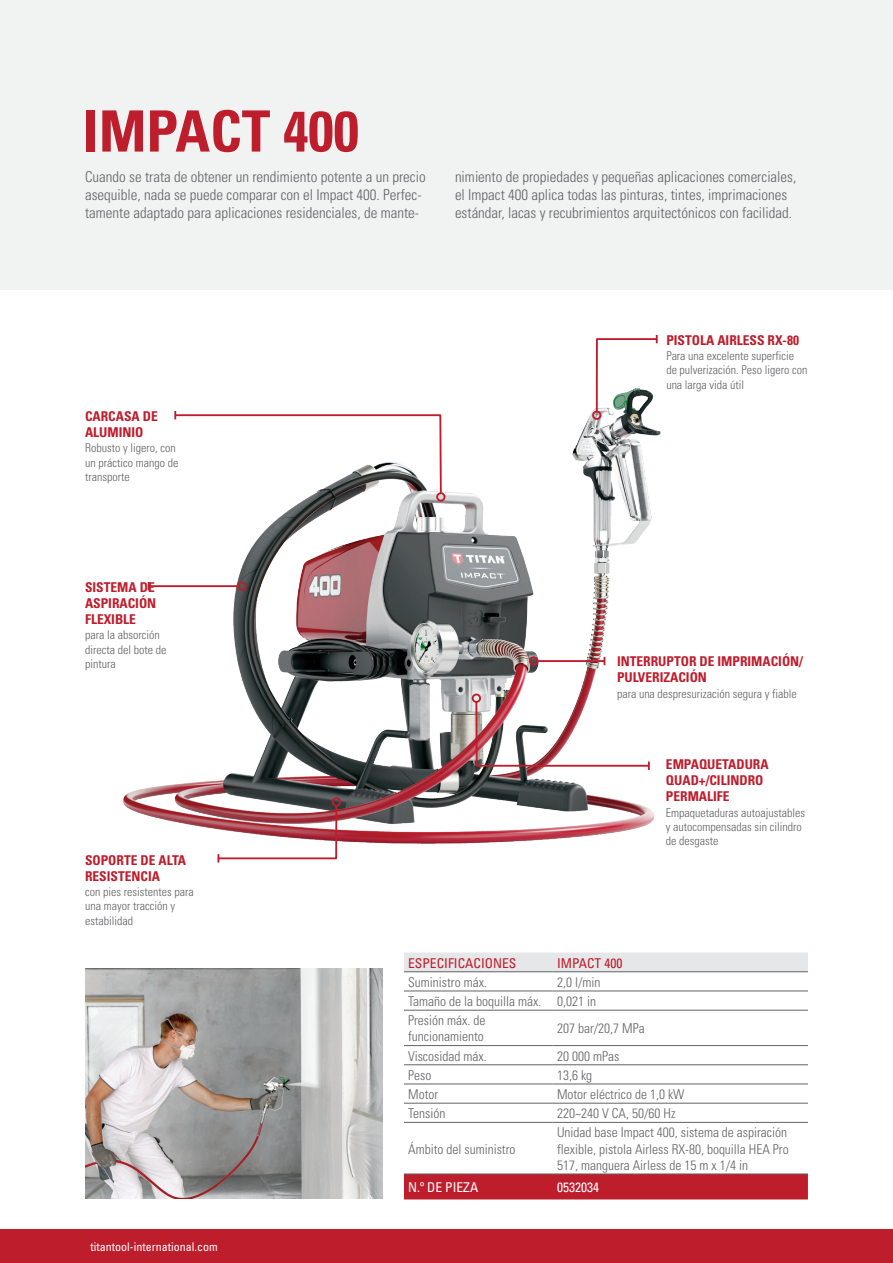
<style>
.page{position:relative;width:893px;height:1263px;background:#fff}
.page>*{position:absolute;margin:0;border:0;box-sizing:border-box;transform-origin:0 0}
.t1{font:700 condensed 57px "Univers";color:#be1d2c}
.t2{font:300 condensed 15px/18px "Univers";color:#636366}
.t3{font:300 condensed 13.5px/19.2px "Univers";color:#636366}
.t4{font:700 condensed 13.5px/16.2px "Univers";color:#be1d2c}
.t5{font:condensed 13.5px "Univers";color:#be1d2c}
.t6{font:condensed 13.5px "Univers";color:#fff}
.t7{font:300 condensed 12px/14.4px "Univers";color:#636366}
.t8{font:condensed 12px "Univers";color:#fff}
</style>
<div class="page">
<div style="left:0;top:1229px;width:893px;height:34px;background:#be1d2c"></div>
<img style="left:123px;top:409px;width:538px;height:454px">
<div style="left:0;top:0;width:893px;height:290px;background:#f1f2f2"></div>
<img style="left:85px;top:969px;width:298px;height:229px">
<div style="left:404px;top:952px;width:404px;height:19px;background:#e6e7e9"></div>
<div style="left:404px;top:1174px;width:404px;height:25px;background:#be1d2c"></div>
<hr style="left:404px;top:990px;width:149px;height:1px;background:#636366">
<hr style="left:553px;top:990px;width:255px;height:1px;background:#636366">
<hr style="left:404px;top:1010px;width:149px;height:1px;background:#636366">
<hr style="left:553px;top:1010px;width:255px;height:1px;background:#636366">
<hr style="left:404px;top:1045px;width:149px;height:1px;background:#636366">
<hr style="left:553px;top:1045px;width:255px;height:1px;background:#636366">
<hr style="left:404px;top:1064px;width:149px;height:1px;background:#636366">
<hr style="left:553px;top:1064px;width:255px;height:1px;background:#636366">
<hr style="left:404px;top:1083px;width:149px;height:1px;background:#636366">
<hr style="left:553px;top:1083px;width:255px;height:1px;background:#636366">
<hr style="left:404px;top:1103px;width:149px;height:1px;background:#636366">
<hr style="left:553px;top:1103px;width:255px;height:1px;background:#636366">
<hr style="left:404px;top:1122px;width:149px;height:1px;background:#636366">
<hr style="left:553px;top:1122px;width:255px;height:1px;background:#636366">
<hr style="left:404px;top:1173px;width:149px;height:1px;background:#636366">
<hr style="left:553px;top:1173px;width:255px;height:1px;background:#636366">
<hr style="left:404px;top:971px;width:149px;height:1px;background:#636366">
<hr style="left:553px;top:971px;width:255px;height:1px;background:#636366">
<div style="left:436px;top:492px;width:9px;height:10px;border:2px solid #be1d2c;border-radius:50%"></div>
<svg style="left:173px;top:411px;width:270px;height:84px"></svg>
<hr style="left:149px;top:585px;width:89px;height:2px;background:#be1d2c">
<div style="left:237px;top:581px;width:10px;height:10px;border:2px solid #be1d2c;border-radius:50%"></div>
<svg style="left:148px;top:582px;width:2px;height:8px"></svg>
<hr style="left:537px;top:660px;width:67px;height:2px;background:#be1d2c">
<div style="left:529px;top:656px;width:9px;height:10px;border:2px solid #be1d2c;border-radius:50%"></div>
<div style="left:592px;top:411px;width:9px;height:9px;border:2px solid #be1d2c;border-radius:50%"></div>
<svg style="left:595px;top:335px;width:64px;height:78px"></svg>
<div style="left:332px;top:797px;width:9px;height:10px;border:2px solid #be1d2c;border-radius:50%"></div>
<svg style="left:217px;top:804px;width:121px;height:58px"></svg>
<div style="left:472px;top:693px;width:9px;height:10px;border:2px solid #be1d2c;border-radius:50%"></div>
<svg style="left:474px;top:700px;width:177px;height:70px"></svg>
<h1 class="t1" style="left:83px;top:96px;width:277px">IMPACT 400</h1>
<p class="t2" style="left:85px;top:168px;width:342px">Cuando se trata de obtener un rendimiento potente a un precio asequible, nada se puede comparar con el Impact 400. Perfec&shy;tamente adaptado para aplicaciones residenciales, de mante-</p>
<p class="t2" style="left:455px;top:168px;width:343px">nimiento de propiedades y pequeñas aplicaciones comerciales, el Impact 400 aplica todas las pinturas, tintes, imprimaciones estándar, lacas y recubrimientos arquitectónicos con facilidad.</p>
<p class="t4" style="left:85px;top:408px;width:74px">CARCASA DE<br>ALUMINIO</p>
<p class="t7" style="left:85px;top:441px;width:95px">Robusto y ligero, con un práctico mango de transporte</p>
<p class="t4" style="left:85px;top:579px;width:73px;text-align:justify">SISTEMA DE ASPIRACIÓN FLEXIBLE</p>
<p class="t7" style="left:85px;top:628px;width:83px">para la absorción directa del bote de pintura</p>
<p class="t4" style="left:85px;top:851px;width:103px">SOPORTE DE ALTA<br>RESISTENCIA</p>
<p class="t7" style="left:85px;top:885px;width:110px">con pies resistentes para una mayor tracción y estabilidad</p>
<p class="t4" style="left:666px;top:332px;width:134px">PISTOLA AIRLESS RX-80</p>
<p class="t7" style="left:666px;top:349px;width:143px">Para una excelente superficie de pulverización. Peso ligero con una larga vida útil</p>
<p class="t4" style="left:617px;top:653px;width:188px">INTERRUPTOR DE IMPRIMACIÓN/<br>PULVERIZACIÓN</p>
<p class="t7" style="left:617px;top:686px;width:181px">para una despresurización segura y fiable</p>
<p class="t4" style="left:666px;top:756px;width:104px">EMPAQUETADURA<br>QUAD+/CILINDRO<br>PERMALIFE</p>
<p class="t7" style="left:666px;top:805px;width:141px">Empaquetaduras autoajustables y autocompensadas sin cilindro de desgaste</p>
<p class="t5" style="left:408px;top:954px;width:110px">ESPECIFICACIONES</p>
<p class="t5" style="left:557px;top:954px;width:67px">IMPACT 400</p>
<p class="t3" style="left:408px;top:972px;width:80px">Suministro máx.</p>
<p class="t3" style="left:408px;top:972px;width:194px;text-indent:149px">2,0 l/min<br>Tamaño de la boquilla máx. 0,021 in<br>Presión máx. de</p>
<p class="t3" style="left:408px;top:1027px;width:77px">funcionamiento</p>
<p class="t3" style="left:557px;top:1019px;width:89px">207 bar/20,7 MPa</p>
<p class="t3" style="left:408px;top:1046px;width:80px">Viscosidad máx.</p>
<p class="t3" style="left:557px;top:1046px;width:64px">20 000 mPas</p>
<p class="t3" style="left:408px;top:1065px;width:25px">Peso</p>
<p class="t3" style="left:557px;top:1065px;width:37px">13,6 kg</p>
<p class="t3" style="left:408px;top:1084px;width:31px">Motor</p>
<p class="t3" style="left:557px;top:1084px;width:129px">Motor eléctrico de 1,0 kW</p>
<p class="t3" style="left:408px;top:1104px;width:39px">Tensión</p>
<p class="t3" style="left:557px;top:1104px;width:120px">220~240 V CA, 50/60 Hz</p>
<p class="t3" style="left:408px;top:1139px;width:109px">Ámbito del suministro</p>
<p class="t3" style="left:557px;top:1124px;width:233px;line-height:16.2px;text-align:justify">Unidad base Impact 400, sistema de aspiración flexible, pistola Airless RX-80, boquilla HEA Pro 517, manguera Airless de 15 m x 1/4 in</p>
<p class="t8" style="left:90px;top:1239px;width:129px">titantool-international.com</p>
<p class="t6" style="left:408px;top:1179px;width:72px">N.º DE PIEZA</p>
<p class="t6" style="left:557px;top:1179px;width:43px">0532034</p>
</div>
